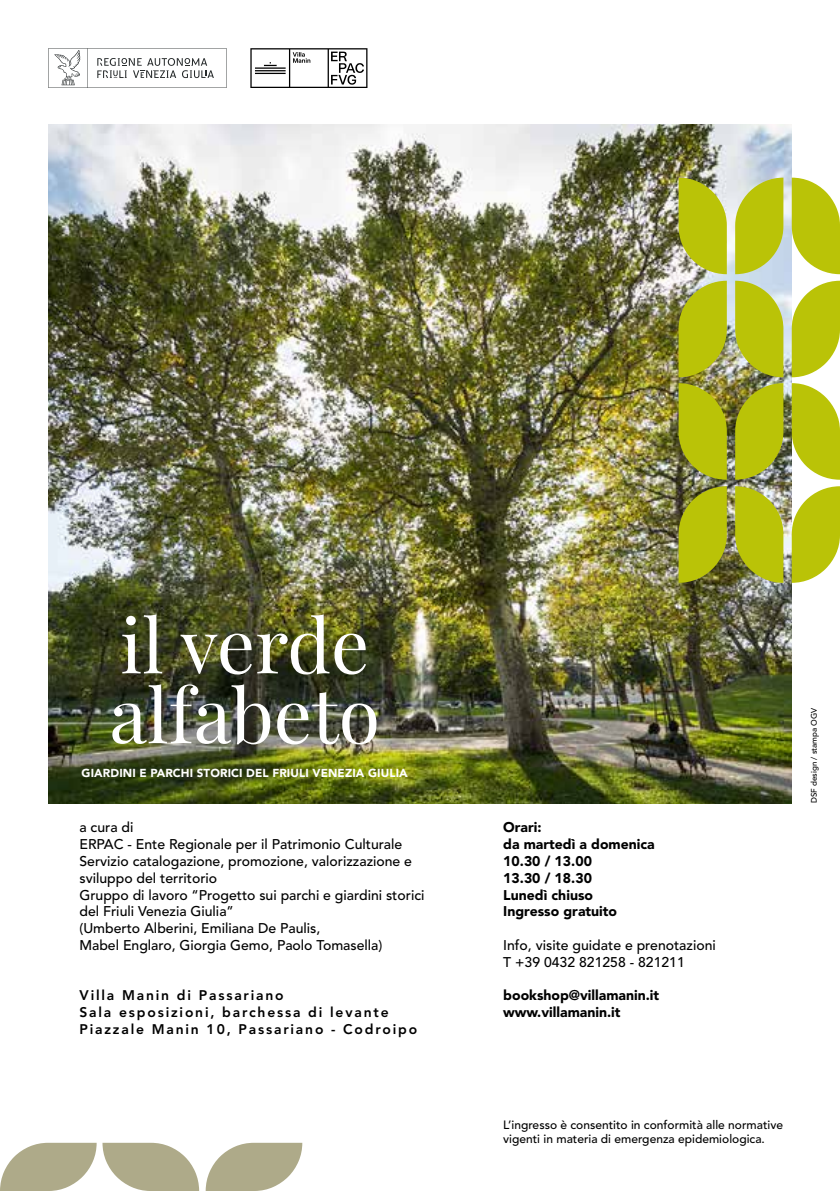
<style>
.page{position:relative;width:840px;height:1191px;background:#fff}
.page>*{position:absolute;margin:0;border:0;box-sizing:border-box;transform-origin:0 0}
.t1{font:75.4px/69.8px "Playfair Display";color:#fff}
.t2{font:500 14px/16.8px "Avenir LT Std";color:#000}
.t3{font:900 14px/16.8px "Avenir LT Std";color:#000}
.t4{font:800 13.8px/16.6px "Avenir LT Std";letter-spacing:.13em;color:#000}
.t5{font:500 12px/14.4px "Avenir LT Std";color:#000}
.t6{font:900 11.6px "Avenir LT Std";letter-spacing:.01em;color:#fff}
.t7{font:500 8px "Avenir LT Std";color:#000}
</style>
<div class="page">
<img style="left:48px;top:125px;width:743px;height:678px">
<svg style="left:0;top:1142px;width:302px;height:49px"></svg>
<img style="left:734px;top:178px;width:49px;height:405px">
<img style="left:678px;top:178px;width:48px;height:405px">
<svg style="left:791px;top:178px;width:48px;height:405px"></svg>
<svg style="left:48px;top:48px;width:178px;height:40px"></svg>
<svg style="left:250px;top:48px;width:117px;height:40px"></svg>
<h1 class="t1" style="left:109px;top:604px;width:272px">il verde alfabeto</h1>
<p class="t6" style="left:81px;top:766px;width:327px">GIARDINI E PARCHI STORICI DEL FRIULI VENEZIA GIULIA</p>
<p class="t2" style="left:79px;top:819px;width:346px">a cura di<br>ERPAC - Ente Regionale per il Patrimonio Culturale Servizio catalogazione, promozione, valorizzazione e sviluppo del territorio<br>Gruppo di lavoro “Progetto sui parchi e giardini storici del Friuli Venezia Giulia”<br>(Umberto Alberini, Emiliana De Paulis,<br>Mabel Englaro, Giorgia Gemo, Paolo Tomasella)</p>
<p class="t4" style="left:79px;top:987px;width:339px">Villa Manin di Passariano<br>Sala esposizioni, barchessa di levante<br>Piazzale Manin 10, Passariano - Codroipo</p>
<p class="t3" style="left:503px;top:819px;width:153px">Orari:<br>da martedì a domenica<br>10.30 / 13.00<br>13.30 / 18.30<br>Lunedì chiuso<br>Ingresso gratuito</p>
<p class="t2" style="left:503px;top:937px;width:214px">Info, visite guidate e prenotazioni<br>T +39 0432 821258 - 821211</p>
<p class="t3" style="left:503px;top:987px;width:157px">bookshop@villamanin.it www.villamanin.it</p>
<p class="t7" style="left:809px;top:803px;width:97px;rotate:-90deg">DSF design / stampa OGV</p>
<p class="t5" style="left:503px;top:1117px;width:281px">L’ingresso è consentito in conformità alle normative vigenti in materia di emergenza epidemiologica.</p>
</div>
